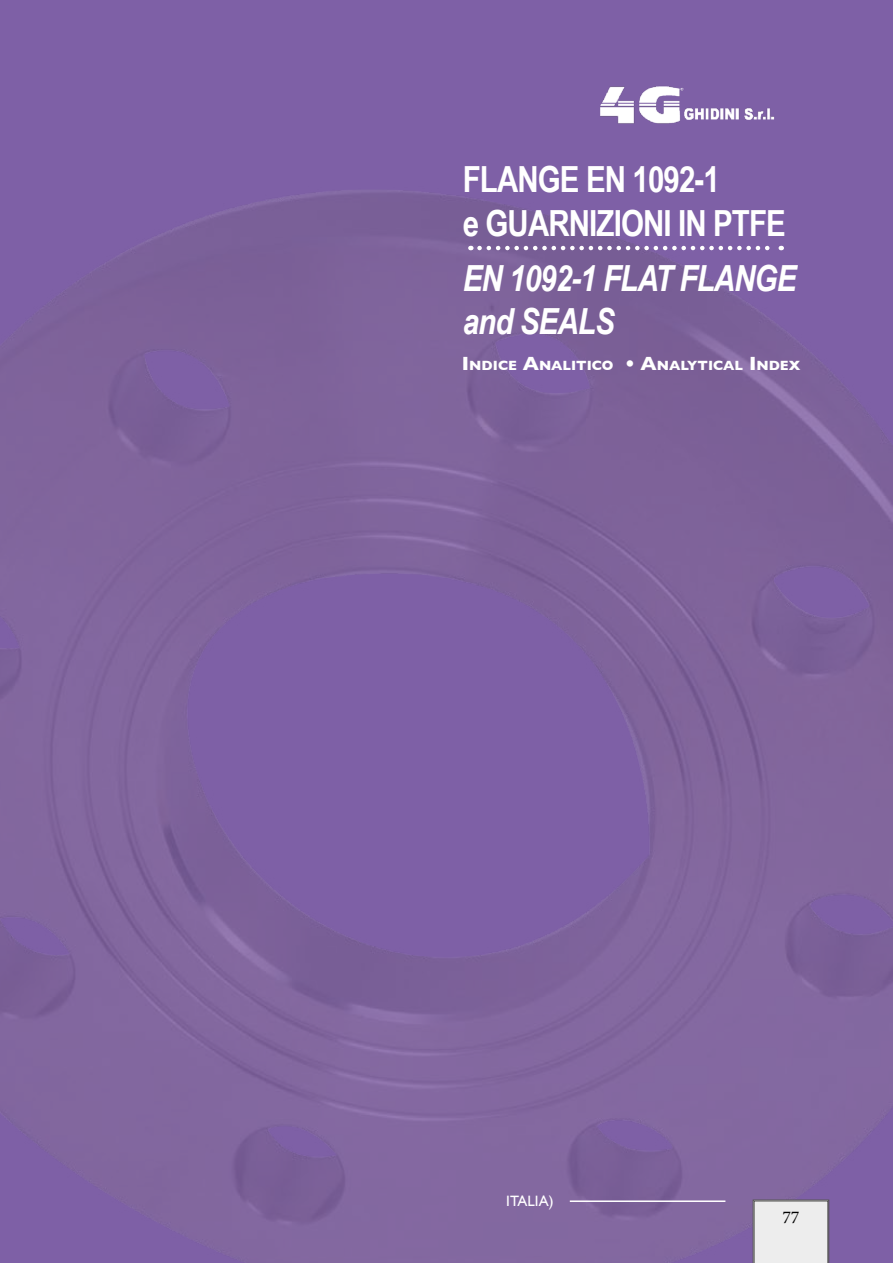
<style>
.page{position:relative;width:893px;height:1263px;background:#7e60a6}
.page>*{position:absolute;margin:0;border:0;box-sizing:border-box;transform-origin:0 0}
.t1{font:700 36px/43.2px "Arial Narrow";letter-spacing:-.025em;color:#fff}
.t2{font:italic 700 36px/43.2px "Arial Narrow";letter-spacing:-.025em;color:#fff}
.t3{font:18px "Minion Pro";color:#000}
.t4{font:15px "Gill Sans";color:#fff}
.t5{font:700 13.65px "Gill Sans";color:#fff}
.s1{font-size:19.5px}
</style>
<div class="page">
<img style="left:0;top:190px;width:893px;height:1073px">
<img style="left:600px;top:86px;width:175px;height:38px">
<svg style="left:479px;top:246px;width:303px;height:4px"></svg>
<hr style="left:570px;top:1200px;width:155px;height:2px;background:#fff">
<svg style="left:753px;top:1200px;width:76px;height:63px"></svg>
<p class="t1" style="left:463px;top:156px;width:325px">FLANGE EN 1092-1<br>e GUARNIZIONI IN PTFE</p>
<p class="t2" style="left:463px;top:255px;width:335px">EN 1092-1 FLAT FLANGE and SEALS</p>
<p class="t5" style="left:462px;top:355px;width:340px"><span class="s1">I</span>NDICE <span class="s1">A</span>NALITICO <span class="s1">• A</span>NALYTICAL <span class="s1">I</span>NDEX</p>
<p class="t4" style="left:506px;top:1192px;width:49px">ITALIA)</p>
<p class="t3" style="left:782px;top:1205px;width:19px">77</p>
<p class="t3" style="left:782px;top:1214px;width:19px">77</p>
</div>
